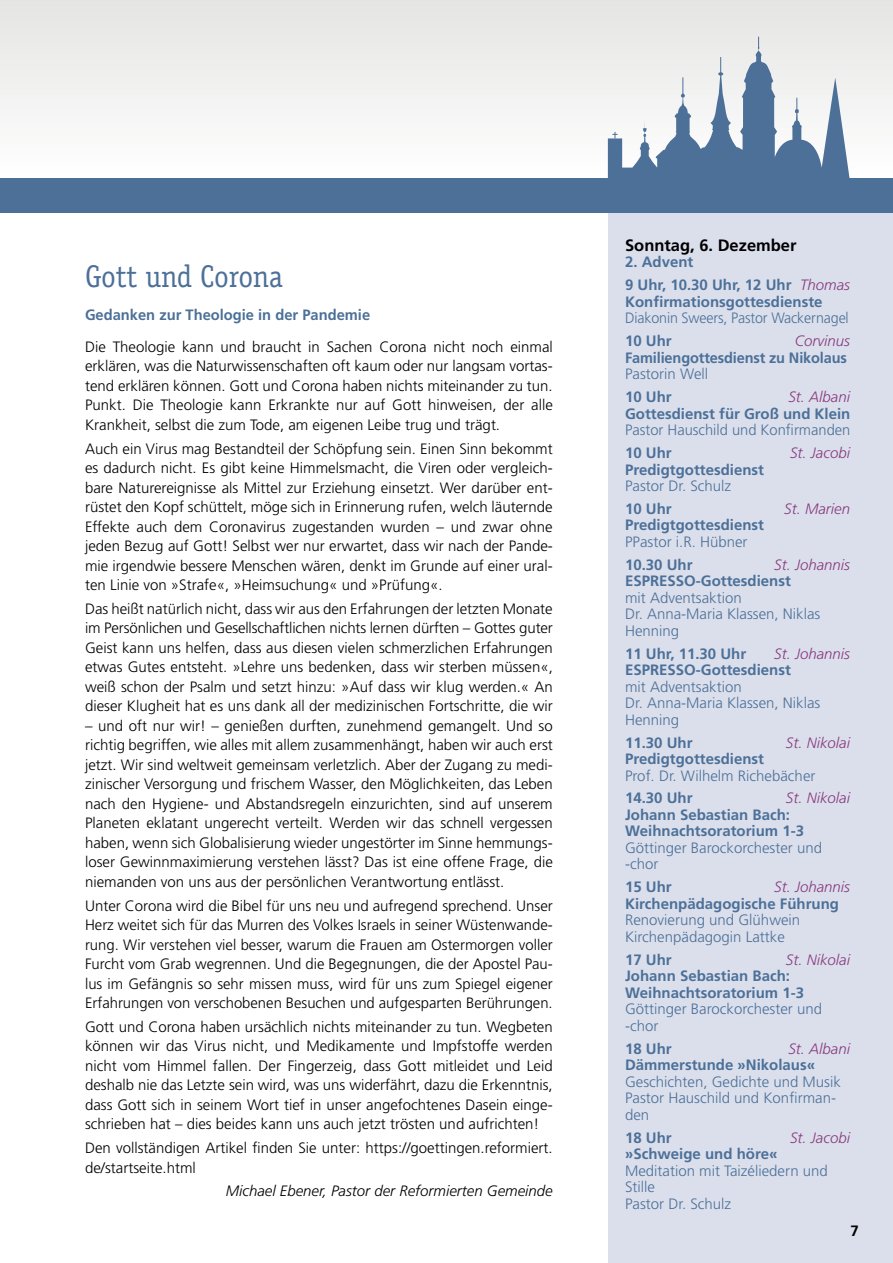
<style>
.page{position:relative;width:893px;height:1263px;background:#fff}
.page>*{position:absolute;margin:0;border:0;box-sizing:border-box;transform-origin:0 0}
.Head_21pt{font:31.5px "Officina Serif";letter-spacing:-.01em;color:#4c7098;scale:.94 1}
.Thema_light{font:700 16.5px "Frutiger";color:#000}
.Fließ{font:300 15px/19.5px "Frutiger";color:#000;text-align:justify}
.Thema_light-2{font:300 15px/16.5px "Frutiger";color:#4c7098}
.Thema_light-3{font:700 15px/16.5px "Frutiger";color:#4c7098}
.BU{font:italic 300 15px "Frutiger";color:#000}
.Thema_light-4{font:italic 300 15px "Frutiger";color:#893b7f}
.Fließ_Bold{font:700 15px "Frutiger";color:#4c7098}
.t1{font:700 15px "Frutiger";color:#000}
.s1{font-weight:300;font-style:italic;color:#893b7f}
.s2{font-weight:300}
.s3{font-style:italic;color:#893b7f}
.s4{font-weight:700}
</style>
<div class="page">
<div style="left:0;top:0;width:893px;height:179px;background:linear-gradient(to bottom,#e4e4e4,#fff)"></div>
<div style="left:608px;top:181px;width:285px;height:1082px;background:#dbdfec"></div>
<div style="left:0;top:179px;width:893px;height:34px;background:#4c7098"></div>
<svg style="left:596px;top:21px;width:278px;height:158px"></svg>
<svg style="left:608px;top:37px;width:242px;height:142px"></svg>
<p class="Head_21pt" style="left:85px;top:258px;width:212px">Gott und Corona</p>
<p class="Fließ_Bold" style="left:85px;top:305px;width:287px">Gedanken zur Theologie in der Pandemie</p>
<p class="Fließ" style="left:85px;top:337px;width:469px;text-align:left">Die Theologie kann und braucht in Sachen Corona nicht noch einmal erklären, was die Naturwissenschaften oft kaum oder nur langsam vortas&shy;tend erklären können. Gott und Corona haben nichts miteinander zu tun.<br>Punkt. Die Theologie kann Erkrankte nur auf Gott hinweisen, der alle Krankheit, selbst die zum Tode, am eigenen Leibe trug und trägt.</p>
<p class="Fließ" style="left:85px;top:439px;width:469px">Auch ein Virus mag Bestandteil der Schöpfung sein. Einen Sinn bekommt es dadurch nicht. Es gibt keine Himmelsmacht, die Viren oder vergleich&shy;bare Naturereignisse als Mittel zur Erziehung einsetzt. Wer darüber ent&shy;rüstet den Kopf schüttelt, möge sich in Erinnerung rufen, welch läuternde Effekte auch dem Coronavirus zugestanden wurden – und zwar ohne jeden Bezug auf Gott! Selbst wer nur erwartet, dass wir nach der Pande&shy;mie irgendwie bessere Menschen wären, denkt im Grunde auf einer ural&shy;ten Linie von »Strafe«, »Heimsuchung« und »Prüfung«.</p>
<p class="Fließ" style="left:85px;top:599px;width:469px">Das heißt natürlich nicht, dass wir aus den Erfahrungen der letzten Monate im Persönlichen und Gesellschaftlichen nichts lernen dürften – Gottes guter Geist kann uns helfen, dass aus diesen vielen schmerzlichen Erfahrungen etwas Gutes entsteht. »Lehre uns bedenken, dass wir sterben müssen«, weiß schon der Psalm und setzt hinzu: »Auf dass wir klug werden. « An dieser Klugheit hat es uns dank all der medizinischen Fortschritte, die wir</p>
<p class="Fließ" style="left:85px;top:716px;width:469px">– und oft nur wir! – genießen durften, zunehmend gemangelt. Und so richtig begriffen, wie alles mit allem zusammenhängt, haben wir auch erst jetzt. Wir sind weltweit gemeinsam verletzlich. Aber der Zugang zu medi&shy;zinischer Versorgung und frischem Wasser, den Möglichkeiten, das Leben nach den Hygiene- und Abstandsregeln einzurichten, sind auf unserem Planeten eklatant ungerecht verteilt. Werden wir das schnell vergessen haben, wenn sich Globalisierung wieder ungestörter im Sinne hemmungs&shy;loser Gewinnmaximierung verstehen lässt? Das ist eine offene Frage, die niemanden von uns aus der persönlichen Verantwortung entlässt.</p>
<p class="Fließ" style="left:85px;top:896px;width:469px">Unter Corona wird die Bibel für uns neu und aufregend sprechend. Unser Herz weitet sich für das Murren des Volkes Israels in seiner Wüstenwande&shy;rung. Wir verstehen viel besser, warum die Frauen am Ostermorgen voller Furcht vom Grab wegrennen. Und die Begegnungen, die der Apostel Pau&shy;lus im Gefängnis so sehr missen muss, wird für uns zum Spiegel eigener Erfahrungen von verschobenen Besuchen und aufgesparten Berührungen.</p>
<p class="Fließ" style="left:85px;top:1017px;width:469px">Gott und Corona haben ursächlich nichts miteinander zu tun. Wegbeten können wir das Virus nicht, und Medikamente und Impfstoffe werden nicht vom Himmel fallen. Der Fingerzeig, dass Gott mitleidet und Leid deshalb nie das Letzte sein wird, was uns widerfährt, dazu die Erkenntnis, dass Gott sich in seinem Wort tief in unser angefochtenes Dasein einge&shy;schrieben hat – dies beides kann uns auch jetzt trösten und aufrichten!</p>
<p class="Fließ" style="left:85px;top:1138px;width:466px">Den vollständigen Artikel finden Sie unter: https://goettingen. reformiert. de/startseite. html</p>
<p class="BU" style="left:226px;top:1183px;width:328px">Michael Ebener, Pastor der Reformierten Gemeinde</p>
<p class="Thema_light" style="left:625px;top:236px;width:173px">Sonntag, 6. Dezember</p>
<p class="Thema_light-3" style="left:625px;top:254px;width:70px">2. Advent</p>
<p class="Thema_light-3" style="left:625px;top:277px;width:227px">9 Uhr, 10.30 Uhr, 12 Uhr <span class="s1">Thomas<br></span>Konfirmationsgottesdienste<br><span class="s2">Diakonin Sweers, Pastor Wackernagel</span></p>
<p class="Thema_light-3" style="left:625px;top:333px;width:48px">10 Uhr</p>
<p class="Thema_light-3" style="left:625px;top:333px;width:227px;text-indent:170px"><span class="s1">Corvinus<br></span>Familiengottesdienst zu Nikolaus<br><span class="s2">Pastorin Well</span></p>
<p class="Thema_light-3" style="left:625px;top:388px;width:48px">10 Uhr</p>
<p class="Thema_light-2" style="left:625px;top:389px;width:227px;text-align:justify;text-indent:163px"><span class="s3">St. Albani </span><span class="s4">Gottesdienst für Groß und Klein </span>Pastor Hauschild und Konfirmanden</p>
<p class="Thema_light-3" style="left:625px;top:444px;width:48px">10 Uhr</p>
<p class="Thema_light-4" style="left:790px;top:444px;width:62px">St. Jacobi</p>
<p class="Thema_light-3" style="left:625px;top:461px;width:140px">Predigtgottesdienst<br><span class="s2">Pastor Dr. Schulz</span></p>
<p class="Thema_light-3" style="left:625px;top:500px;width:48px">10 Uhr</p>
<p class="Thema_light-4" style="left:784px;top:500px;width:67px">St. Marien</p>
<p class="Thema_light-3" style="left:625px;top:517px;width:140px">Predigtgottesdienst<br><span class="s2">PPastor i. R. Hübner</span></p>
<p class="Thema_light-3" style="left:625px;top:556px;width:69px">10.30 Uhr</p>
<p class="Thema_light-2" style="left:625px;top:556px;width:227px;text-indent:149px"><span class="s3">St. Johannis<br></span><span class="s4">ESPRESSO-Gottesdienst<br></span>mit Adventsaktion<br>Dr. Anna-Maria Klassen, Niklas<br>Henning</p>
<p class="Thema_light-3" style="left:625px;top:645px;width:123px">11 Uhr, 11.30 Uhr</p>
<p class="Thema_light-2" style="left:625px;top:645px;width:227px;text-indent:149px"><span class="s3">St. Johannis<br></span><span class="s4">ESPRESSO-Gottesdienst<br></span>mit Adventsaktion<br>Dr. Anna-Maria Klassen, Niklas<br>Henning</p>
<p class="Thema_light-3" style="left:625px;top:734px;width:69px">11.30 Uhr</p>
<p class="Thema_light-4" style="left:786px;top:734px;width:66px">St. Nikolai</p>
<p class="Thema_light-2" style="left:625px;top:751px;width:192px"><span class="s4">Predigtgottesdienst<br></span>Prof. Dr. Wilhelm Richebächer</p>
<p class="Thema_light-3" style="left:625px;top:790px;width:69px">14.30 Uhr</p>
<p class="Thema_light-3" style="left:625px;top:790px;width:227px;text-indent:161px"><span class="s1">St. Nikolai<br></span>Johann Sebastian Bach:<br>Weihnachtsoratorium 1-3<br><span class="s2">Göttinger Barockorchester und -chor</span></p>
<p class="Thema_light-3" style="left:625px;top:879px;width:48px">15 Uhr</p>
<p class="Thema_light-2" style="left:625px;top:879px;width:227px;text-indent:149px"><span class="s3">St. Johannis<br></span><span class="s4">Kirchenpädagogische Führung<br></span>Renovierung und Glühwein<br>Kirchenpädagogin Lattke</p>
<p class="Thema_light-3" style="left:625px;top:951px;width:48px">17 Uhr</p>
<p class="Thema_light-3" style="left:625px;top:951px;width:227px;text-indent:161px"><span class="s1">St. Nikolai<br></span>Johann Sebastian Bach:<br>Weihnachtsoratorium 1-3<br><span class="s2">Göttinger Barockorchester und -chor</span></p>
<p class="Thema_light-3" style="left:625px;top:1040px;width:48px">18 Uhr</p>
<p class="Thema_light-2" style="left:625px;top:1040px;width:227px;text-indent:163px"><span class="s3">St. Albani<br></span><span class="s4">Dämmerstunde »Nikolaus«<br></span>Geschichten, Gedichte und Musik<br>Pastor Hauschild und Konfirman&shy;den</p>
<p class="Thema_light-3" style="left:625px;top:1129px;width:48px">18 Uhr</p>
<p class="Thema_light-4" style="left:790px;top:1129px;width:62px">St. Jacobi</p>
<p class="Thema_light-2" style="left:625px;top:1145px;width:204px"><span class="s4">»Schweige und höre«<br></span>Meditation mit Taizéliedern und<br>Stille<br>Pastor Dr. Schulz</p>
<p class="t1" style="left:851px;top:1222px;width:10px">7</p>
</div>
